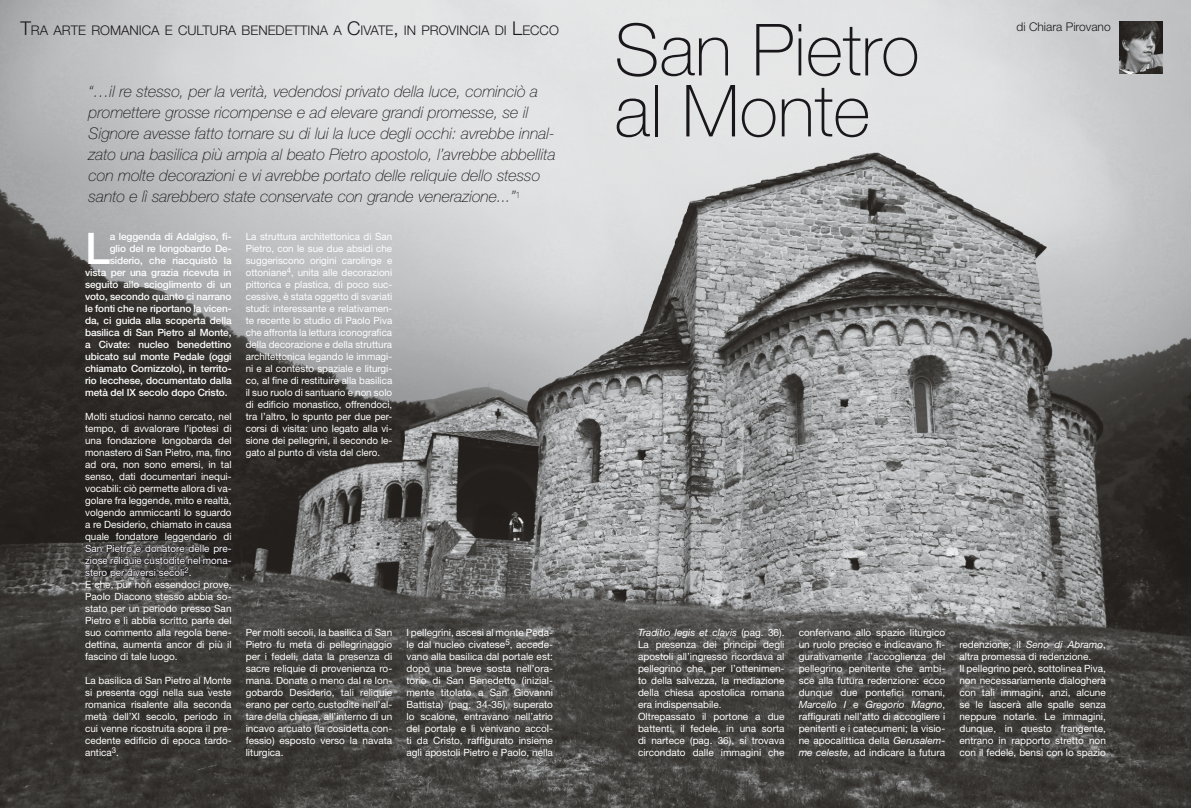
<style>
.page{position:relative;width:1191px;height:808px;background:#fff}
.page>*{position:absolute;margin:0;border:0;box-sizing:border-box;transform-origin:0 0}
.t1{font:100 72px/61px "Helvetica Neue";color:#1a171c}
.t2{font:500 43.6px "Helvetica Neue";color:#fff}
.t3{font:italic 100 16px/21px "Helvetica Neue";color:#1a171c}
.t4{font:300 13.3px "Helvetica Neue";color:#1a171c}
.t5{font:300 12px "Helvetica Neue";color:#1a171c}
.t6{font:10px/12px "Helvetica Neue";color:#fff;text-align:justify}
.t7{font:500 10px "Helvetica Neue";letter-spacing:-.01em;color:#fff}
.s1{font-size:19px}
.s2{font-style:italic}
</style>
<div class="page">
<img style="left:0;top:0;width:1191px;height:808px">
<svg style="left:85px;top:544px;width:146px;height:34px;background:#373536"></svg>
<img style="left:1119px;top:22px;width:43px;height:52px">
<h3 class="t4" style="left:20px;top:22px;width:540px"><span class="s1">T</span>RA ARTE ROMANICA E CULTURA BENEDETTINA A <span class="s1">C</span>IVATE<span class="s1">,</span> IN PROVINCIA DI <span class="s1">L</span>ECCO</h3>
<p class="t3" style="left:89px;top:81px;width:468px">“…il re stesso, per la verità, vedendosi privato della luce, cominciò a promettere grosse ricompense e ad elevare grandi promesse, se il Signore avesse fatto tornare su di lui la luce degli occhi: avrebbe innal&shy;zato una basilica più ampia al beato Pietro apostolo, l’avrebbe abbellita con molte decorazioni e vi avrebbe portato delle reliquie dello stesso santo e lì sarebbero state conservate con grande venerazione...”<sup>1</sup></p>
<h2 class="t2" style="left:85px;top:222px;width:27px">L</h2>
<p class="t7" style="left:110px;top:230px;width:123px">a leggenda di Adalgiso, fi-</p>
<p class="t7" style="left:110px;top:242px;width:123px">glio del re longobardo De-</p>
<p class="t7" style="left:110px;top:254px;width:123px">siderio, che riacquistò la</p>
<p class="t7" style="left:85px;top:266px;width:148px">vista per una grazia ricevuta in</p>
<p class="t7" style="left:85px;top:278px;width:148px">seguito allo scioglimento di un</p>
<p class="t7" style="left:85px;top:290px;width:148px">voto, secondo quanto ci narrano</p>
<p class="t7" style="left:85px;top:302px;width:148px">le fonti che ne riportano la vicen-</p>
<p class="t7" style="left:85px;top:314px;width:148px">da, ci guida alla scoperta della</p>
<p class="t7" style="left:85px;top:326px;width:148px">basilica di San Pietro al Monte,</p>
<p class="t7" style="left:85px;top:338px;width:148px">a Civate: nucleo benedettino</p>
<p class="t7" style="left:85px;top:350px;width:148px">ubicato sul monte Pedale (oggi</p>
<p class="t7" style="left:85px;top:362px;width:148px">chiamato Cornizzolo), in territo-</p>
<p class="t7" style="left:85px;top:374px;width:148px">rio lecchese, documentato dalla</p>
<p class="t7" style="left:85px;top:386px;width:144px">metà del IX secolo dopo Cristo.</p>
<p class="t6" style="left:85px;top:410px;width:148px;text-align:left">Molti studiosi hanno cercato, nel tempo, di avvalorare l’ipotesi di una fondazione longobarda del monastero di San Pietro, ma, fino ad ora, non sono emersi, in tal senso, dati documentari inequi&shy;vocabili: ciò permette allora di va&shy;golare fra leggende, mito e realtà, volgendo ammiccanti lo sguardo a re Desiderio, chiamato in causa quale fondatore leggendario di<br>San Pietro e donatore delle pre&shy;ziose reliquie custodite nel mona&shy;stero per diversi secoli<sup>2</sup>.<br>E che, pur non essendoci prove,<br>Paolo Diacono stesso abbia so&shy;stato per un periodo presso San<br>Pietro e lì abbia scritto parte del suo commento alla regola bene&shy;dettina, aumenta ancor di più il fascino di tale luogo.</p>
<p class="t6" style="left:85px;top:674px;width:148px">La basilica di San Pietro al Monte si presenta oggi nella sua veste romanica risalente alla seconda metà dell’XI secolo, periodo in cui venne ricostruita sopra il pre&shy;cedente edificio di epoca tardo&shy;antica<sup>3</sup>.</p>
<p class="t6" style="left:246px;top:230px;width:148px">La struttura architettonica di San Pietro, con le sue due absidi che suggeriscono origini carolinge e ottoniane<sup>4</sup>, unita alle decorazioni pittorica e plastica, di poco suc&shy;cessive, è stata oggetto di svariati studi: interessante e relativamen&shy;te recente lo studio di Paolo Piva che affronta la lettura iconografica della decorazione e della struttura architettonica legando le immagi&shy;ni e al contesto spaziale e liturgi&shy;co, al fine di restituire alla basilica il suo ruolo di santuario e non solo di edificio monastico, offrendoci, tra l’altro, lo spunto per due per&shy;corsi di visita: uno legato alla vi&shy;sione dei pellegrini, il secondo le&shy;gato al punto di vista del clero.</p>
<p class="t6" style="left:246px;top:626px;width:148px">Per molti secoli, la basilica di San Pietro fu meta di pellegrinaggio per i fedeli, data la presenza di sacre reliquie di provenienza ro&shy;mana. Donate o meno dal re lon&shy;gobardo Desiderio, tali reliquie erano per certo custodite nell’al&shy;tare della chiesa, all’interno di un incavo arcuato (la cosidetta con&shy;fessio) esposto verso la navata liturgica.</p>
<p class="t6" style="left:406px;top:626px;width:148px">I pellegrini, ascesi al monte Peda&shy;le dal nucleo civatese<sup>5</sup>, accede&shy;vano alla basilica dal portale est: dopo una breve sosta nell’ora&shy;torio di San Benedetto (inizial&shy;mente titolato a San Giovanni Battista) (pag. 34-35), superato lo scalone, entravano nell’atrio del portale e lì venivano accol&shy;ti da Cristo, raffigurato insieme agli apostoli Pietro e Paolo, nella</p>
<h1 class="t1" style="left:614px;top:19px;width:307px">San Pietro al Monte</h1>
<p class="t5" style="left:1016px;top:19px;width:96px">di Chiara Pirovano</p>
<p class="t6" style="left:638px;top:626px;width:148px;text-align:left"><span class="s2">Traditio legis et clavis</span> (pag. 36).<br>La presenza dei principi degli apostoli all’ingresso ricordava al pellegrino che, per l’ottenimen&shy;to della salvezza, la mediazione della chiesa apostolica romana era indispensabile.<br>Oltrepassato il portone a due battenti, il fedele, in una sorta di nartece (pag. 36), si trovava circondato dalle immagini che</p>
<p class="t6" style="left:798px;top:626px;width:148px">conferivano allo spazio liturgico un ruolo preciso e indicavano fi&shy;gurativamente l’accoglienza del pellegrino penitente che ambi&shy;sce alla futura redenzione: ecco dunque due pontefici romani, <span class="s2">Marcello I</span> e <span class="s2">Gregorio Magno</span>, raffigurati nell’atto di accogliere i penitenti e i catecumeni; la visio&shy;ne apocalittica della <span class="s2">Gerusalem&shy;me celeste</span>, ad indicare la futura</p>
<p class="t6" style="left:959px;top:638px;width:148px;text-align:left">redenzione; il <span class="s2">Seno di Abramo</span>, altra promessa di redenzione.<br>Il pellegrino però, sottolinea Piva, non necessariamente dialogherà con tali immagini, anzi, alcune se le lascerà alle spalle senza neppure notarle. Le immagini, dunque, in questo frangente, entrano in rapporto stretto non con il fedele, bensì con lo spazio</p>
</div>
